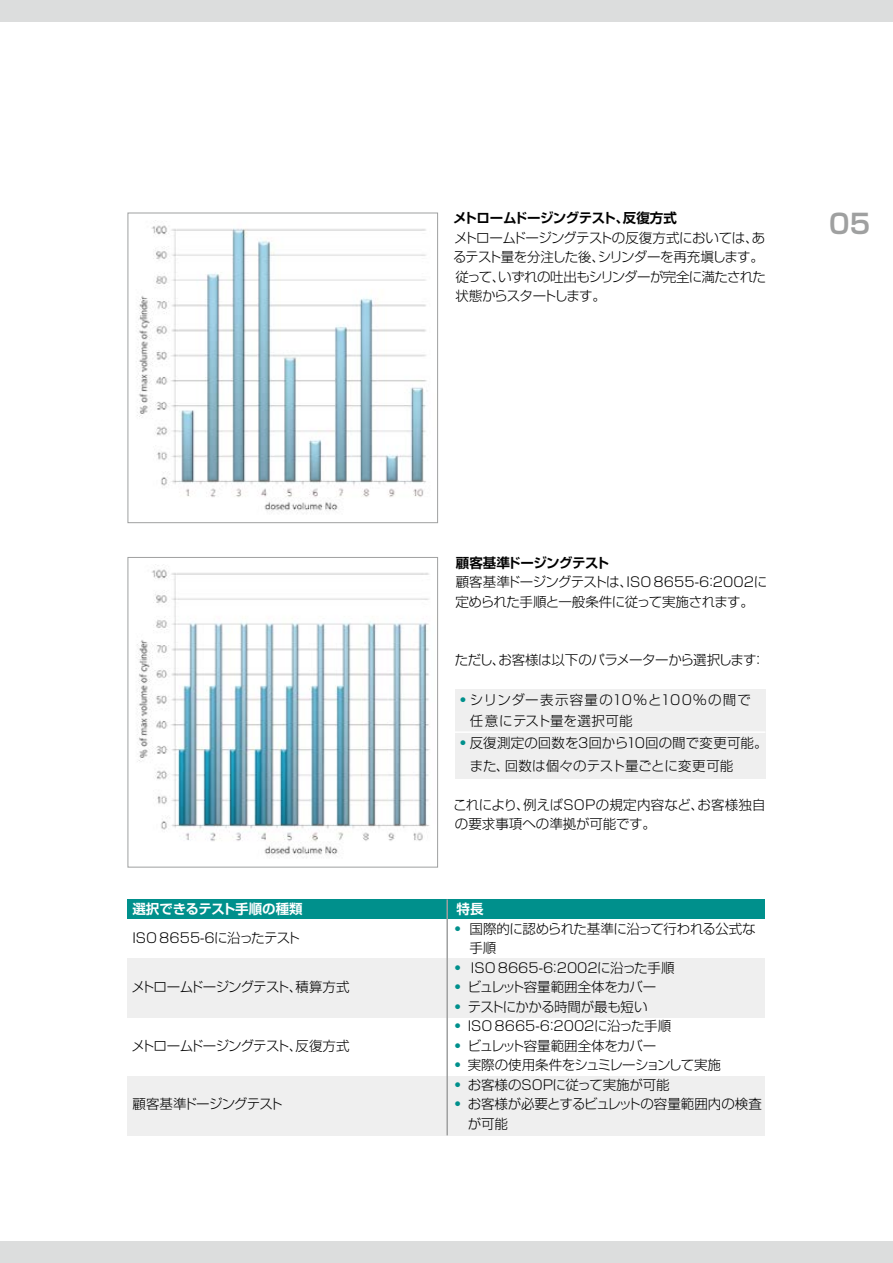
<style>
.page{position:relative;width:893px;height:1263px;background:#fff}
.page>*{position:absolute;margin:0;border:0;box-sizing:border-box;transform-origin:0 0}
.t1{font:700 27px "Shin Go Pro De";color:#9fa0a0}
.t2{font:300 13.5px/19.5px "Shin Go Pro";letter-spacing:-.025em;color:#000}
.t3{font:300 13.5px/19.5px "Shin Go Pro";letter-spacing:-.05em;color:#000}
.t4{font:300 13.5px/22.5px "Shin Go Pro";color:#000}
.t5{font:300 13.5px/20.5px "Shin Go Pro";letter-spacing:.035em;color:#000}
.t6{font:700 13.5px "Shin Go Pro De";letter-spacing:-.035em;color:#000}
.t7{font:700 13.5px "Shin Go Pro De";letter-spacing:-.01em;color:#fff}
.s1{font-family:"Shin Go Pro De";font-weight:700;color:#00908c}
</style>
<div class="page">
<div style="left:0;top:0;width:893px;height:21px;background:#dcdddd"></div>
<div style="left:0;top:1242px;width:893px;height:21px;background:#dcdddd"></div>
<div style="left:455px;top:689px;width:310px;height:90px;background:#efefef"></div>
<hr style="left:455px;top:731px;width:310px;height:2px;background:#fff">
<img style="left:136px;top:220px;width:291px;height:293px">
<div style="left:128px;top:213px;width:310px;height:310px;border:1px solid #9fa0a0"></div>
<img style="left:137px;top:569px;width:293px;height:288px">
<div style="left:128px;top:557px;width:310px;height:310px;border:1px solid #9fa0a0"></div>
<div style="left:128px;top:1076px;width:637px;height:59px;background:#efefef"></div>
<div style="left:128px;top:958px;width:637px;height:59px;background:#efefef"></div>
<div style="left:128px;top:899px;width:637px;height:20px;background:#00908c"></div>
<hr style="left:446px;top:899px;width:2px;height:236px;background:#9fa0a0">
<p class="t6" style="left:453px;top:207px;width:225px">メトロームドージングテスト、反復方式</p>
<p class="t3" style="left:453px;top:226px;width:314px">メトロームドージングテストの反復方式においては、あるテスト量を分注した後、シリンダーを再充塡します。従って、いずれの吐出もシリンダーが完全に満たされた状態からスタートします。</p>
<h1 class="t1" style="left:829px;top:201px;width:42px">05</h1>
<p class="t6" style="left:456px;top:551px;width:155px">顧客基準ドージングテスト</p>
<p class="t2" style="left:455px;top:571px;width:313px">顧客基準ドージングテストは、ISO 8655-6：2002に定められた手順と一般条件に従って実施されます。</p>
<p class="t2" style="left:455px;top:649px;width:312px">ただし、お客様は以下のパラメーターから選択します：</p>
<p class="t5" style="left:470px;top:688px;width:282px;text-indent:-10px"><span class="s1">•</span> シリンダー表示容量の10%と100%の間で任意にテスト量を選択可能</p>
<p class="t4" style="left:470px;top:730px;width:299px;text-indent:-10px"><span class="s1">•</span> 反復測定の回数を3回から10回の間で変更可能。また、回数は個々のテスト量ごとに変更可能</p>
<p class="t4" style="left:453px;top:793px;width:314px;line-height:19.5px">これにより、例えばSOPの規定内容など、お客様独自の要求事項への準拠が可能です。</p>
<p class="t7" style="left:132px;top:898px;width:172px">選択できるテスト手順の種類</p>
<p class="t2" style="left:132px;top:926px;width:169px">ISO8655-6に沿ったテスト</p>
<p class="t2" style="left:469px;top:917px;width:288px;text-indent:-15px"><span class="s1">•</span> 国際的に認められた基準に沿って行われる公式な手順</p>
<p class="t4" style="left:455px;top:955px;width:221px"><span class="s1">•</span> ISO8665-6：2002に沿った手順</p>
<p class="t3" style="left:132px;top:976px;width:219px">メトロームドージングテスト、積算方式</p>
<p class="t2" style="left:455px;top:976px;width:203px"><span class="s1">•</span> ビュレット容量範囲全体をカバー</p>
<p class="t2" style="left:455px;top:995px;width:195px"><span class="s1">•</span> テストにかかる時間が最も短い</p>
<p class="t4" style="left:455px;top:1013px;width:218px"><span class="s1">•</span> ISO8665-6：2002に沿った手順</p>
<p class="t3" style="left:132px;top:1034px;width:219px">メトロームドージングテスト、反復方式</p>
<p class="t2" style="left:455px;top:1034px;width:203px"><span class="s1">•</span> ビュレット容量範囲全体をカバー</p>
<p class="t2" style="left:455px;top:1054px;width:268px"><span class="s1">•</span> 実際の使用条件をシュミレーションして実施</p>
<p class="t2" style="left:455px;top:1073px;width:217px"><span class="s1">•</span> お客様のSOPに従って実施が可能</p>
<p class="t3" style="left:132px;top:1093px;width:152px">顧客基準ドージングテスト</p>
<p class="t2" style="left:455px;top:1093px;width:309px"><span class="s1">•</span> お客様が必要とするビュレットの容量範囲内の検査　が可能</p>
</div>
